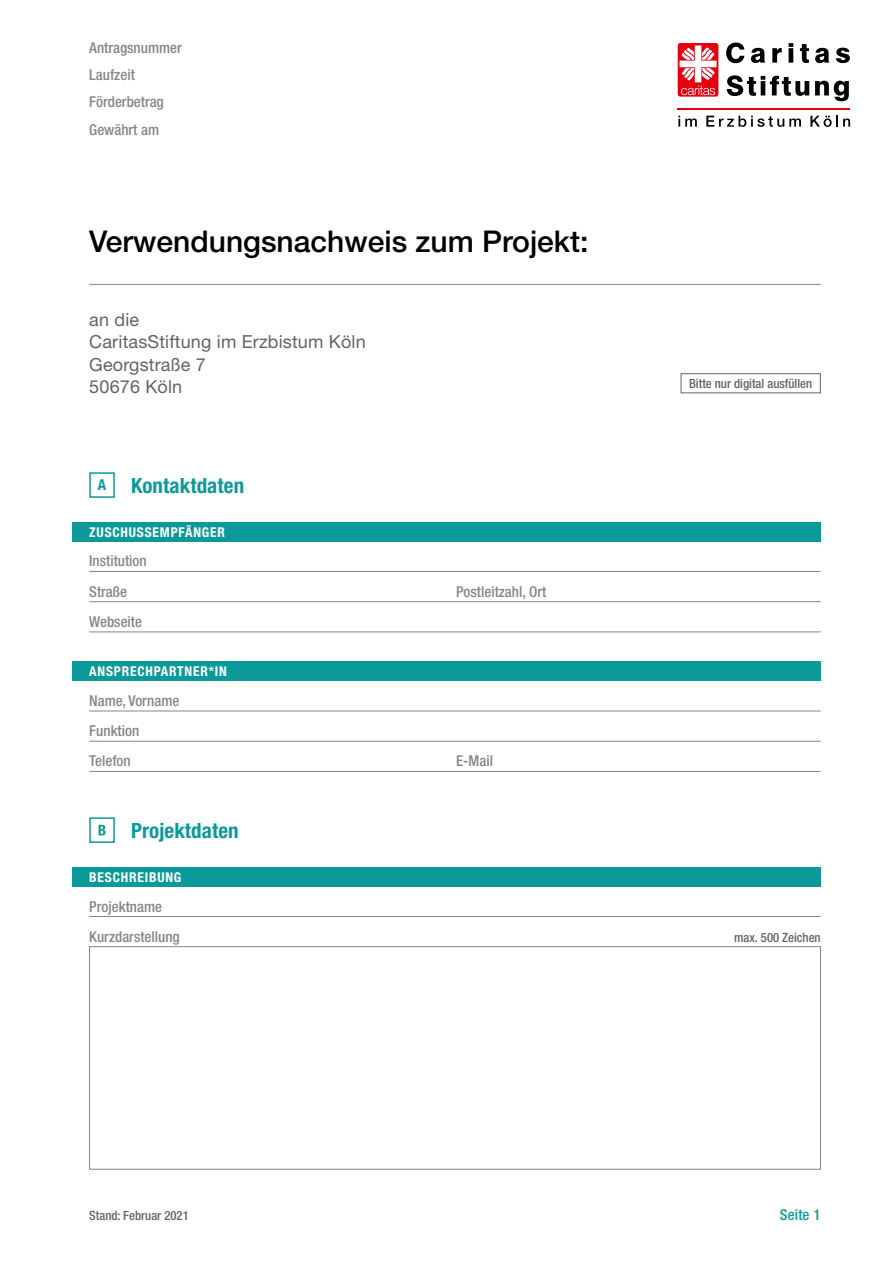
<style>
.page{position:relative;width:893px;height:1263px;background:#fff}
.page>*{position:absolute;margin:0;border:0;box-sizing:border-box;transform-origin:0 0}
.t1{font:500 30px "Helvetica Neue LT Std";color:#000}
.t2{font:700 condensed 21px "Helvetica Neue LT Std";letter-spacing:.005em;color:#0c999a}
.t3{font:18px/22.5px "Helvetica Neue LT Std";letter-spacing:.01em;color:#636360}
.t4{font:500 condensed 15px/30.2px "Helvetica Neue LT Std";color:#878683}
.t5{font:500 condensed 15px "Helvetica Neue LT Std";letter-spacing:.01em;color:#0c999a}
.t6{font:700 condensed 13.5px "Helvetica Neue LT Std";letter-spacing:.06em;color:#fff}
.t7{font:500 condensed 12.75px "Helvetica Neue LT Std";color:#636360}
.s1{font-size:15px}
</style>
<div class="page">
<svg style="left:678px;top:43px;width:40px;height:54px"></svg>
<svg style="left:680px;top:45px;width:37px;height:50px"></svg>
<svg style="left:726px;top:43px;width:18px;height:20px"></svg>
<svg style="left:751px;top:48px;width:14px;height:15px"></svg>
<svg style="left:772px;top:48px;width:10px;height:15px"></svg>
<svg style="left:789px;top:43px;width:4px;height:20px"></svg>
<svg style="left:800px;top:44px;width:9px;height:19px"></svg>
<svg style="left:815px;top:48px;width:14px;height:15px"></svg>
<svg style="left:836px;top:48px;width:14px;height:15px"></svg>
<svg style="left:727px;top:75px;width:82px;height:21px"></svg>
<svg style="left:815px;top:81px;width:34px;height:20px"></svg>
<svg style="left:678px;top:116px;width:19px;height:11px"></svg>
<svg style="left:706px;top:116px;width:95px;height:11px"></svg>
<svg style="left:810px;top:116px;width:40px;height:11px"></svg>
<hr style="left:678px;top:108px;width:172px;height:1px;background:#e3000f">
<div style="left:681px;top:373px;width:140px;height:20px;border:1px solid #636360"></div>
<div style="left:72px;top:522px;width:749px;height:19px;background:#0c999a"></div>
<div style="left:72px;top:662px;width:749px;height:19px;background:#0c999a"></div>
<hr style="left:89px;top:571px;width:732px;height:1px;background:#878683">
<hr style="left:89px;top:284px;width:732px;height:1px;background:#878683">
<hr style="left:89px;top:632px;width:732px;height:1px;background:#878683">
<hr style="left:89px;top:711px;width:732px;height:1px;background:#878683">
<hr style="left:89px;top:741px;width:732px;height:1px;background:#878683">
<hr style="left:89px;top:771px;width:732px;height:1px;background:#878683">
<div style="left:89px;top:472px;width:26px;height:26px;border:2px solid #0c999a"></div>
<div style="left:72px;top:867px;width:749px;height:19px;background:#0c999a"></div>
<hr style="left:89px;top:916px;width:732px;height:1px;background:#878683">
<div style="left:89px;top:946px;width:732px;height:223px;border:1px solid #878683"></div>
<svg style="left:99px;top:825px;width:7px;height:10px"></svg>
<div style="left:89px;top:817px;width:26px;height:26px;border:2px solid #0c999a"></div>
<hr style="left:89px;top:601px;width:732px;height:1px;background:#878683">
<p class="t4" style="left:89px;top:33px;width:94px">Antragsnummer</p>
<p class="t4" style="left:89px;top:60px;width:47px">Laufzeit</p>
<p class="t4" style="left:89px;top:88px;width:76px;line-height:27.3px">Förderbetrag<br>Gewährt am</p>
<h1 class="t1" style="left:89px;top:223px;width:501px">Verwendungsnachweis zum Projekt:</h1>
<p class="t3" style="left:89px;top:308px;width:278px">an die<br>CaritasStiftung im Erzbistum Köln<br>Georgstraße 7<br>50676 Köln</p>
<h2 class="t2" style="left:98px;top:472px;width:148px"><span class="s1">A</span> Kontaktdaten</h2>
<p class="t6" style="left:89px;top:524px;width:137px">ZUSCHUSSEMPFÄNGER</p>
<p class="t4" style="left:89px;top:546px;width:59px">Institution</p>
<p class="t4" style="left:89px;top:576px;width:39px">Straße</p>
<p class="t4" style="left:456px;top:576px;width:92px">Postleitzahl, Ort</p>
<p class="t4" style="left:89px;top:606px;width:54px">Webseite</p>
<p class="t6" style="left:89px;top:663px;width:139px">ANSPRECHPARTNER*IN</p>
<p class="t4" style="left:89px;top:685px;width:92px">Name, Vorname<br>Funktion</p>
<p class="t4" style="left:89px;top:746px;width:43px">Telefon</p>
<p class="t4" style="left:456px;top:746px;width:38px">E-Mail</p>
<h2 class="t2" style="left:131px;top:817px;width:109px">Projektdaten</h2>
<p class="t6" style="left:89px;top:869px;width:94px">BESCHREIBUNG</p>
<p class="t4" style="left:89px;top:891px;width:92px">Projektname<br>Kurzdarstellung</p>
<p class="t7" style="left:689px;top:376px;width:125px">Bitte nur digital ausfüllen</p>
<p class="t7" style="left:734px;top:929px;width:88px">max. 500 Zeichen</p>
<p class="t7" style="left:89px;top:1208px;width:101px">Stand: Februar 2021</p>
<p class="t5" style="left:780px;top:1206px;width:42px">Seite 1</p>
</div>
